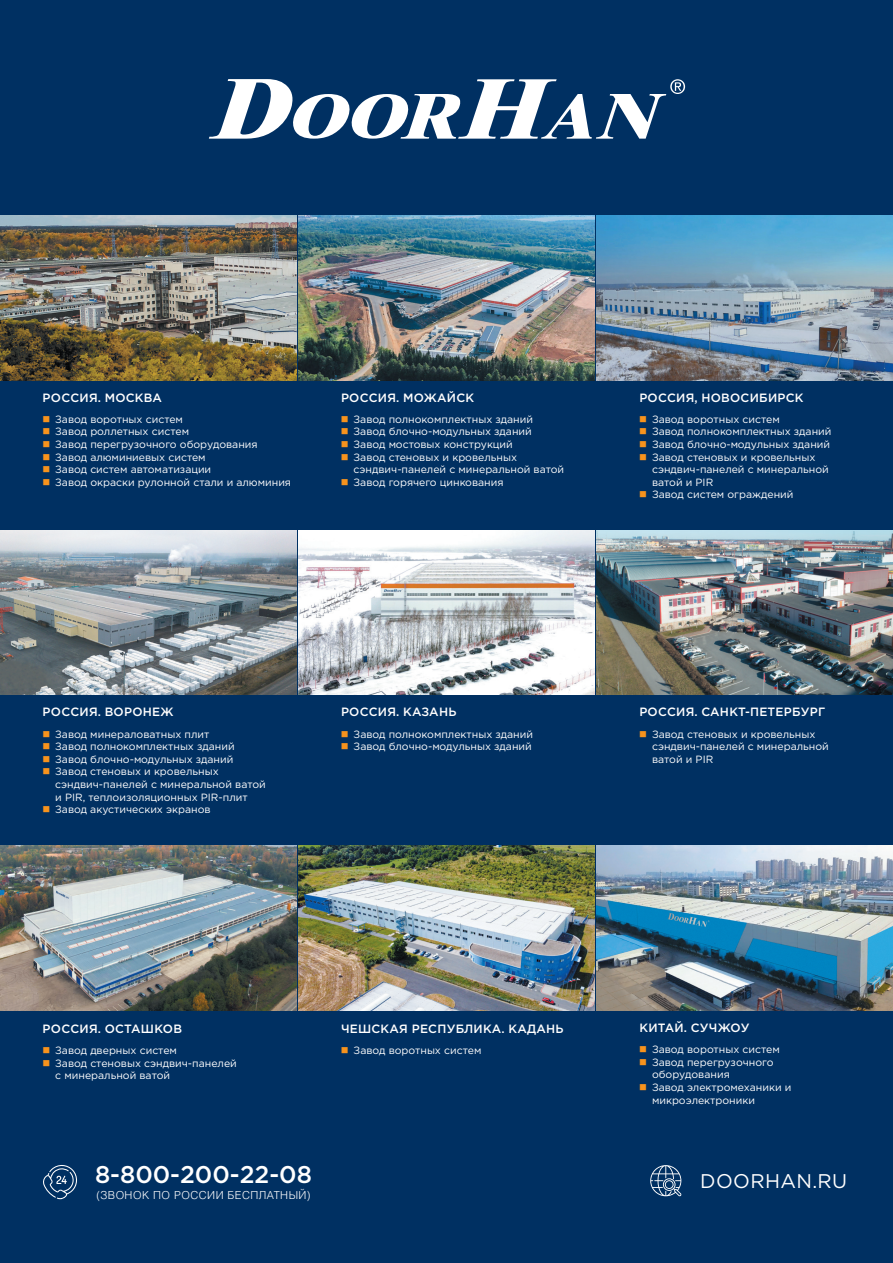
<style>
.page{position:relative;width:893px;height:1263px;background:#003062}
.page>*{position:absolute;margin:0;border:0;box-sizing:border-box;transform-origin:0 0}
.tabl_text{font:500 24.15px "Gotham Pro";color:#fff}
.tabl_text-2{font:19.8px "Gotham Pro";letter-spacing:.02em;color:#fff}
.t1{font:500 12px "Gotham Pro";letter-spacing:.02em;color:#fff}
.t2{font:10.95px "Helios Light C";letter-spacing:.04em;color:#fff}
.t3{font:10.5px/12.6px "Gotham Pro";color:#fff}
</style>
<div class="page">
<svg style="left:43px;top:1165px;width:34px;height:34px"></svg>
<svg style="left:650px;top:1165px;width:31px;height:31px"></svg>
<svg style="left:209px;top:79px;width:476px;height:60px"></svg>
<img style="left:0;top:215px;width:296px;height:165px">
<img style="left:298px;top:215px;width:297px;height:165px">
<img style="left:0;top:530px;width:296px;height:165px">
<img style="left:597px;top:530px;width:296px;height:165px">
<img style="left:597px;top:215px;width:296px;height:165px">
<img style="left:298px;top:530px;width:297px;height:165px">
<img style="left:0;top:845px;width:296px;height:165px">
<img style="left:298px;top:845px;width:297px;height:165px">
<img style="left:597px;top:845px;width:296px;height:165px">
<p class="t1" style="left:43px;top:391px;width:121px">РОССИЯ. МОСКВА</p>
<p class="t3" style="left:55px;top:413px;width:129px">Завод воротных систем</p>
<p class="t3" style="left:55px;top:425px;width:135px">Завод роллетных систем</p>
<p class="t3" style="left:55px;top:438px;width:204px">Завод перегрузочного оборудования</p>
<p class="t3" style="left:55px;top:451px;width:152px">Завод алюминиевых систем</p>
<p class="t3" style="left:55px;top:463px;width:157px">Завод систем автоматизации</p>
<p class="t3" style="left:55px;top:476px;width:237px">Завод окраски рулонной стали и алюминия</p>
<p class="t1" style="left:341px;top:391px;width:135px">РОССИЯ. МОЖАЙСК</p>
<p class="t3" style="left:354px;top:413px;width:181px">Завод полнокомплектных зданий</p>
<p class="t3" style="left:354px;top:425px;width:180px">Завод блочно-модульных зданий</p>
<p class="t3" style="left:354px;top:438px;width:161px">Завод мостовых конструкций</p>
<p class="t3" style="left:354px;top:451px;width:212px">Завод стеновых и кровельных сэндвич-панелей с минеральной ватой</p>
<p class="t3" style="left:354px;top:476px;width:151px">Завод горячего цинкования</p>
<p class="t1" style="left:639px;top:391px;width:166px">РОССИЯ, НОВОСИБИРСК</p>
<p class="t3" style="left:652px;top:413px;width:129px">Завод воротных систем</p>
<p class="t3" style="left:652px;top:425px;width:181px">Завод полнокомплектных зданий</p>
<p class="t3" style="left:652px;top:438px;width:180px">Завод блочно-модульных зданий</p>
<p class="t3" style="left:652px;top:451px;width:178px">Завод стеновых и кровельных сэндвич-панелей с минеральной ватой и PIR</p>
<p class="t3" style="left:652px;top:488px;width:143px">Завод систем ограждений</p>
<p class="t1" style="left:43px;top:705px;width:132px">РОССИЯ. ВОРОНЕЖ</p>
<p class="t3" style="left:55px;top:727px;width:156px">Завод минераловатных плит</p>
<p class="t3" style="left:55px;top:740px;width:181px">Завод полнокомплектных зданий</p>
<p class="t3" style="left:55px;top:753px;width:180px">Завод блочно-модульных зданий</p>
<p class="t3" style="left:55px;top:765px;width:212px">Завод стеновых и кровельных сэндвич-панелей с минеральной ватой и PIR, теплоизоляционных PIR-плит</p>
<p class="t3" style="left:55px;top:803px;width:157px">Завод акустических экранов</p>
<p class="t1" style="left:341px;top:705px;width:117px">РОССИЯ. КАЗАНЬ</p>
<p class="t3" style="left:354px;top:727px;width:181px">Завод полнокомплектных зданий</p>
<p class="t3" style="left:354px;top:740px;width:180px">Завод блочно-модульных зданий</p>
<p class="t1" style="left:639px;top:705px;width:187px">РОССИЯ. САНКТ-ПЕТЕРБУРГ</p>
<p class="t3" style="left:652px;top:727px;width:178px">Завод стеновых и кровельных сэндвич-панелей с минеральной ватой и PIR</p>
<p class="t1" style="left:43px;top:1022px;width:141px">РОССИЯ. ОСТАШКОВ</p>
<p class="t3" style="left:55px;top:1044px;width:123px">Завод дверных систем</p>
<p class="t3" style="left:55px;top:1057px;width:183px">Завод стеновых сэндвич-панелей с минеральной ватой</p>
<p class="t1" style="left:341px;top:1022px;width:224px">ЧЕШСКАЯ РЕСПУБЛИКА. КАДАНЬ</p>
<p class="t3" style="left:354px;top:1044px;width:129px">Завод воротных систем</p>
<p class="t1" style="left:639px;top:1021px;width:112px">КИТАЙ. СУЧЖОУ</p>
<p class="t3" style="left:652px;top:1043px;width:129px">Завод воротных систем</p>
<p class="t3" style="left:652px;top:1056px;width:123px">Завод перегрузочного оборудования</p>
<p class="t3" style="left:652px;top:1081px;width:141px">Завод электромеханики и микроэлектроники</p>
<p class="tabl_text" style="left:95px;top:1160px;width:218px">8-800-200-22-08</p>
<p class="tabl_text-2" style="left:700px;top:1170px;width:148px">DOORHAN.RU</p>
<p class="t2" style="left:96px;top:1188px;width:216px">(ЗВОНОК ПО РОССИИ БЕСПЛАТНЫЙ)</p>
</div>
